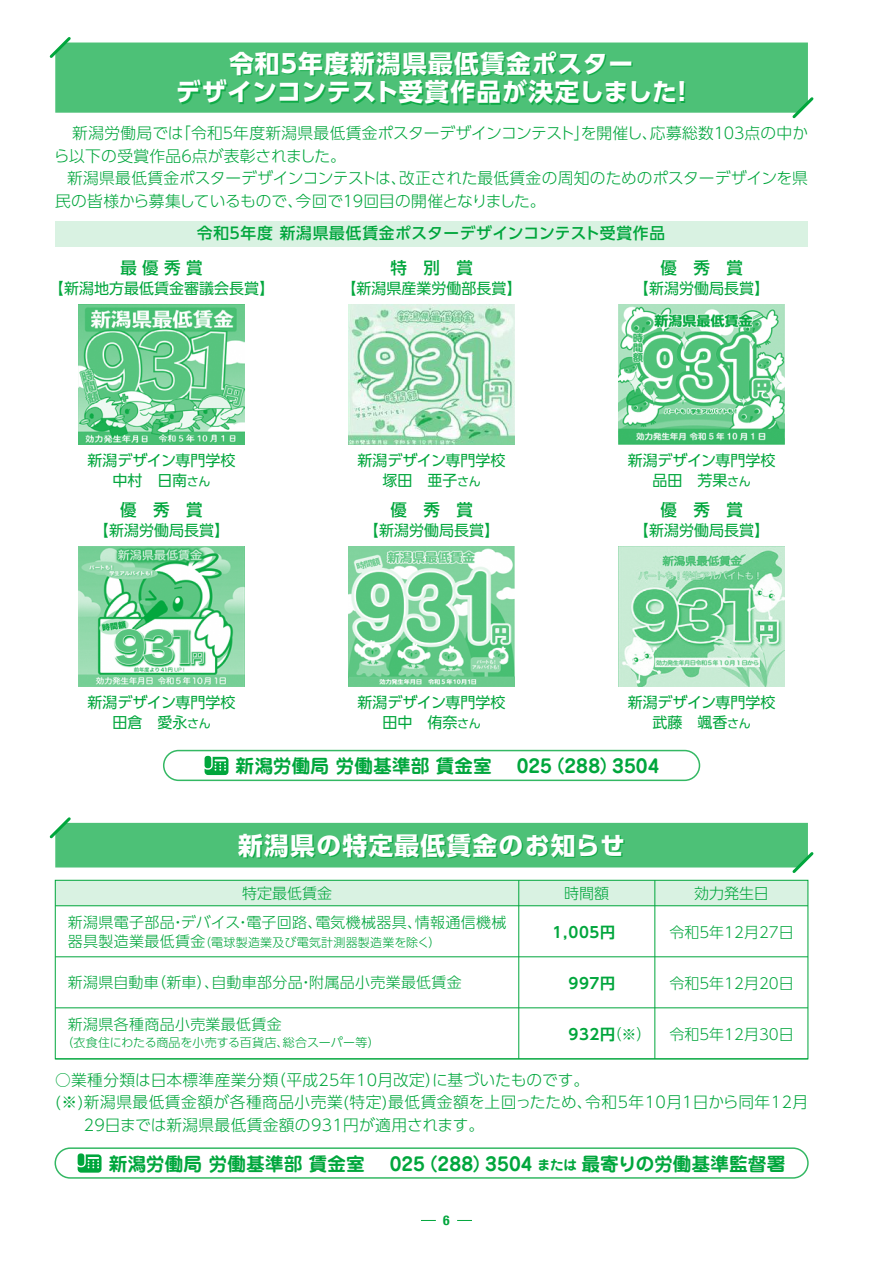
<style>
.page{position:relative;width:893px;height:1263px;background:#fff}
.page>*{position:absolute;margin:0;border:0;box-sizing:border-box;transform-origin:0 0}
.t1{font:700 24.75px "UD Shin Go Pr 6";letter-spacing:.05em;color:#fff}
.t2{font:700 24.75px "UD Shin Go Pr 6";letter-spacing:.01em;color:#fff}
.t3{font:700 18.75px "Jun 501";letter-spacing:.005em;color:#00a63c}
.t4{font:500 16.5px "UD Shin Go Pr 6";color:#00a63c}
.t5{font:300 15.75px/22.5px "UD Shin Go Pr 6";letter-spacing:.02em;color:#00a63c}
.t6{font:300 15.75px/22.5px "UD Shin Go Pr 6";letter-spacing:-.01em;color:#00a63c}
.t7{font:300 15.75px "UD Shin Go Pr 6";color:#00a63c}
.t8{font:500 15.75px "UD Shin Go Pr 6";letter-spacing:.035em;color:#00a63c}
.t9{font:15px/19.5px "UD Shin Go Pr 6";color:#00a63c;text-align:center}
.t10{font:300 15px "UD Shin Go Pr 6";letter-spacing:.02em;color:#00a63c}
.t11{font:300 15px "UD Shin Go Pr 6";color:#00a63c}
.t12{font:700 15px "UD Shin Go Pr 6 De";letter-spacing:.05em;color:#00a63c}
.t13{font:700 13.5px "Jun 501";color:#00a63c}
.t14{font:700 condensed 13.5px "Helvetica Neue";color:#00a63c}
.t15{font:300 12px "UD Shin Go Pr 6";letter-spacing:.02em;color:#00a63c}
.t16{font:300 12px "UD Shin Go Pr 6";letter-spacing:-.01em;color:#00a63c}
.s1{font-size:12px}
.s2{font-family:"UD Shin Go Pr 6";font-weight:300}
</style>
<div class="page">
<svg style="left:421px;top:1220px;width:15px;height:1px"></svg>
<svg style="left:457px;top:1220px;width:15px;height:1px"></svg>
<div style="left:163px;top:750px;width:537px;height:31px;border:2px solid #33b863;border-radius:15px"></div>
<svg style="left:205px;top:757px;width:23px;height:18px"></svg>
<div style="left:55px;top:221px;width:753px;height:26px;background:#d9f2e2"></div>
<div style="left:55px;top:880px;width:464px;height:26px;background:#d9f2e2"></div>
<div style="left:655px;top:880px;width:153px;height:26px;background:#d9f2e2"></div>
<div style="left:519px;top:880px;width:136px;height:26px;background:#d9f2e2"></div>
<div style="left:55px;top:880px;width:753px;height:179px;border:1px solid #00a63c"></div>
<hr style="left:55px;top:905px;width:753px;height:1px;background:#00a63c">
<hr style="left:55px;top:956px;width:753px;height:1px;background:#00a63c">
<hr style="left:55px;top:1058px;width:753px;height:1px;background:#00a63c">
<hr style="left:55px;top:1007px;width:753px;height:1px;background:#00a63c">
<hr style="left:518px;top:880px;width:1px;height:179px;background:#00a63c">
<hr style="left:654px;top:880px;width:1px;height:179px;background:#00a63c">
<div style="left:55px;top:43px;width:753px;height:70px;background:#4dc177"></div>
<svg style="left:49px;top:37px;width:24px;height:24px"></svg>
<svg style="left:790px;top:94px;width:24px;height:25px"></svg>
<img style="left:349px;top:304px;width:165px;height:140px">
<img style="left:619px;top:304px;width:165px;height:140px">
<svg style="left:49px;top:817px;width:765px;height:56px"></svg>
<img style="left:79px;top:304px;width:165px;height:140px">
<img style="left:619px;top:546px;width:165px;height:141px">
<img style="left:79px;top:546px;width:165px;height:141px">
<img style="left:349px;top:546px;width:165px;height:141px">
<div style="left:55px;top:1147px;width:754px;height:32px;border:2px solid #33b863;border-radius:15px"></div>
<svg style="left:78px;top:1154px;width:24px;height:18px"></svg>
<h1 class="t1" style="left:229px;top:43px;width:406px">令和５年度新潟県最低賃金ポスター</h1>
<h1 class="t2" style="left:176px;top:72px;width:502px">デザインコンテスト受賞作品が決定しました</h1>
<h1 class="t1" style="left:670px;top:72px;width:26px">!</h1>
<p class="t6" style="left:233px;top:121px;width:426px">年度新潟県最低賃金ポスターデザインコンテストを開催し、</p>
<p class="t5" style="left:175px;top:121px;width:49px">「令和</p>
<p class="t5" style="left:72px;top:121px;width:113px">新潟労働局では</p>
<p class="t5" style="left:574px;top:121px;width:17px">」</p>
<p class="t5" style="left:650px;top:121px;width:65px">応募総数</p>
<p class="t5" style="left:744px;top:121px;width:65px">点の中か</p>
<p class="t5" style="left:711px;top:121px;width:37px">１０３</p>
<p class="t5" style="left:220px;top:121px;width:17px">５</p>
<p class="t6" style="left:192px;top:144px;width:156px">点が表彰されました。</p>
<p class="t5" style="left:54px;top:144px;width:129px">ら以下の受賞作品</p>
<p class="t5" style="left:179px;top:144px;width:17px">６</p>
<p class="t6" style="left:363px;top:167px;width:184px;text-indent:-296px">新潟県最低賃金ポスターデザインコンテストは、<br>回目の開催となりました。</p>
<p class="t7" style="left:399px;top:166px;width:410px">改正された最低賃金の周知のためのポスターデザインを県</p>
<p class="t7" style="left:55px;top:188px;width:249px">民の皆様から募集しているもので、</p>
<p class="t5" style="left:296px;top:189px;width:49px">今回で</p>
<p class="t5" style="left:340px;top:189px;width:27px">１９</p>
<p class="t8" style="left:197px;top:221px;width:470px">令和５年度新潟県最低賃金ポスターデザインコンテスト受賞作品</p>
<p class="t4" style="left:390px;top:254px;width:84px">特　別　賞</p>
<p class="t9" style="left:341px;top:278px;width:182px">【新潟県産業労働部長賞【</p>
<p class="t4" style="left:120px;top:254px;width:84px">最優秀賞</p>
<p class="t9" style="left:49px;top:278px;width:227px">【新潟地方最低賃金審議会長賞【</p>
<p class="t4" style="left:660px;top:254px;width:84px">優　秀　賞</p>
<p class="t9" style="left:634px;top:278px;width:137px">【新潟労働局長賞【</p>
<p class="t9" style="left:88px;top:450px;width:149px">新潟デザイン専門学校中村　日南<span class="s1">さん</span></p>
<p class="t4" style="left:120px;top:497px;width:84px">優　秀　賞</p>
<p class="t9" style="left:94px;top:520px;width:137px">【新潟労働局長賞【</p>
<p class="t9" style="left:358px;top:450px;width:149px">新潟デザイン専門学校塚田　亜子<span class="s1">さん</span></p>
<p class="t4" style="left:390px;top:497px;width:84px">優　秀　賞</p>
<p class="t9" style="left:364px;top:520px;width:137px">【新潟労働局長賞【</p>
<p class="t9" style="left:628px;top:450px;width:149px">新潟デザイン専門学校品田　芳果<span class="s1">さん</span></p>
<p class="t4" style="left:660px;top:497px;width:84px">優　秀　賞</p>
<p class="t9" style="left:634px;top:520px;width:137px">【新潟労働局長賞【</p>
<p class="t9" style="left:88px;top:693px;width:149px">新潟デザイン専門学校田倉　愛永<span class="s1">さん</span></p>
<p class="t9" style="left:358px;top:693px;width:149px">新潟デザイン専門学校田中　侑奈<span class="s1">さん</span></p>
<p class="t9" style="left:628px;top:693px;width:149px">新潟デザイン専門学校武藤　颯香<span class="s1">さん</span></p>
<p class="t3" style="left:236px;top:753px;width:258px">新潟労働局労働基準部賃金室</p>
<p class="t3" style="left:546px;top:753px;width:73px">)288(</p>
<p class="t3" style="left:612px;top:753px;width:49px">3504</p>
<p class="t3" style="left:517px;top:753px;width:37px">025</p>
<h1 class="t1" style="left:238px;top:825px;width:388px">新潟県の特定最低賃金のお知らせ</h1>
<p class="t10" style="left:242px;top:881px;width:91px">特定最低賃金</p>
<p class="t10" style="left:68px;top:910px;width:256px">新潟県電子部品デバイス電子回路、</p>
<p class="t10" style="left:315px;top:910px;width:108px">電気機械器具、</p>
<p class="t10" style="left:415px;top:910px;width:93px">情報通信機械</p>
<p class="t10" style="left:170px;top:910px;width:16px">・</p>
<p class="t10" style="left:236px;top:910px;width:16px">・</p>
<p class="t10" style="left:68px;top:929px;width:139px">器具製造業最低賃金</p>
<p class="t15" style="left:199px;top:933px;width:243px">（電球製造業及び電気計測器製造業を除く(</p>
<p class="t10" style="left:151px;top:970px;width:69px">（新車）、</p>
<p class="t10" style="left:212px;top:970px;width:252px">自動車部分品附属品小売業最低賃金</p>
<p class="t10" style="left:68px;top:970px;width:92px">新潟県自動車</p>
<p class="t10" style="left:68px;top:1012px;width:215px">新潟県各種商品小売業最低賃金</p>
<p class="t10" style="left:298px;top:970px;width:16px">・</p>
<p class="t15" style="left:283px;top:1033px;width:98px">総合スーパー等(</p>
<p class="t16" style="left:61px;top:1033px;width:229px">（衣食住にわたる商品を小売する百貨店、</p>
<p class="t10" style="left:564px;top:881px;width:46px">時間額</p>
<p class="t12" style="left:553px;top:920px;width:64px">1,005円</p>
<p class="t12" style="left:568px;top:971px;width:48px">997円</p>
<p class="t12" style="left:568px;top:1022px;width:77px">932円 <span class="s2">※) (</span></p>
<p class="t7" style="left:432px;top:1067px;width:159px">に基づいたものです。</p>
<p class="t5" style="left:270px;top:1068px;width:172px">（平成25年10月改定）</p>
<p class="t5" style="left:55px;top:1068px;width:225px">○業種分類は日本標準産業分類</p>
<p class="t10" style="left:694px;top:881px;width:76px">効力発生日</p>
<p class="t11" style="left:669px;top:920px;width:126px">令和5年12月27日</p>
<p class="t11" style="left:669px;top:971px;width:126px">令和5年12月20日</p>
<p class="t11" style="left:669px;top:1022px;width:126px">令和5年12月30日</p>
<p class="t5" style="left:84px;top:1090px;width:510px;text-indent:-29px">(※)新潟県最低賃金額が各種商品小売業(特定)最低賃金額を上回ったため、<br>29日までは新潟県最低賃金額の931円が適用されます。</p>
<p class="t5" style="left:585px;top:1090px;width:224px">令和5年10月1日から同年12月</p>
<p class="t3" style="left:109px;top:1150px;width:318px">新潟労働局労働基準部賃金室　025</p>
<p class="t3" style="left:581px;top:1150px;width:206px">最寄りの労働基準監督署</p>
<p class="t3" style="left:419px;top:1150px;width:73px">（288）</p>
<p class="t3" style="left:485px;top:1150px;width:49px">3504</p>
<p class="t13" style="left:537px;top:1155px;width:41px">または</p>
<p class="t14" style="left:443px;top:1209px;width:8px">6</p>
</div>
